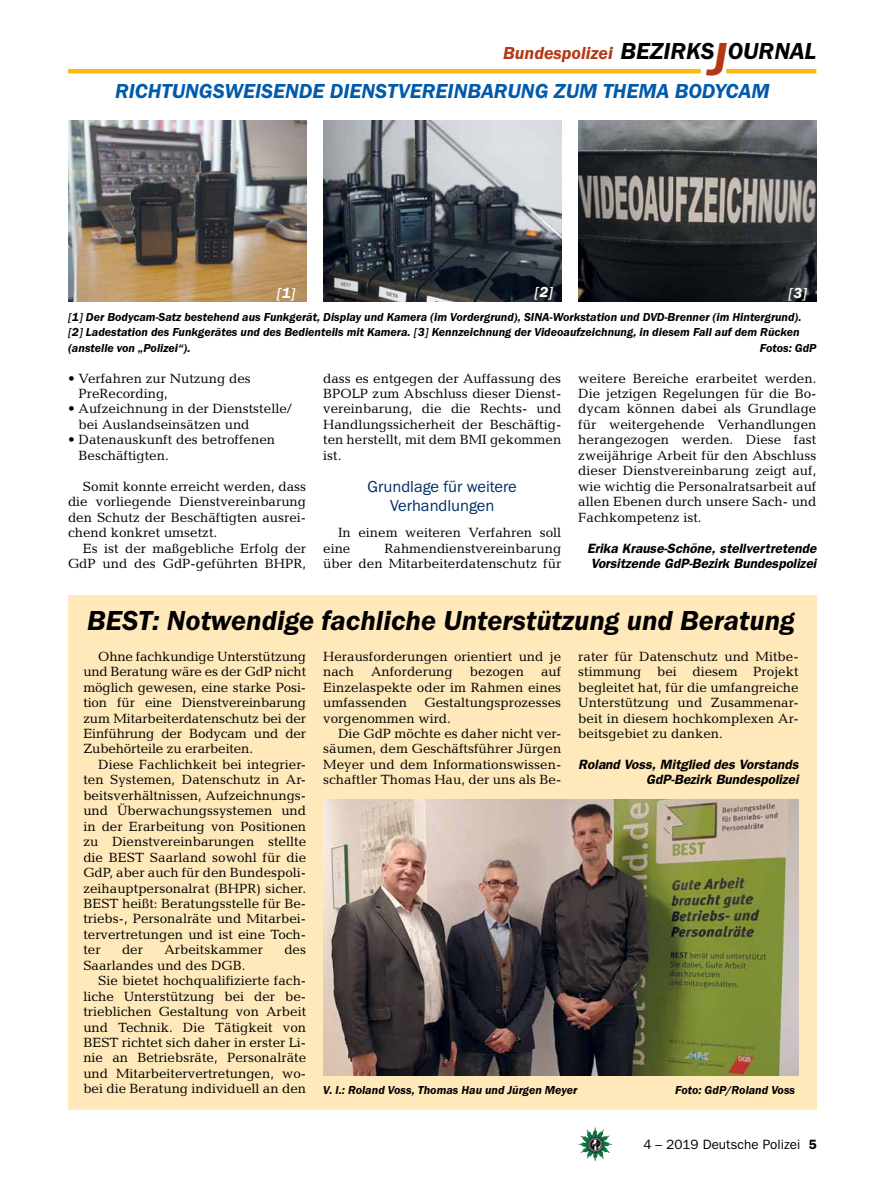
<style>
.page{position:relative;width:893px;height:1191px;background:#fff}
.page>*{position:absolute;margin:0;border:0;box-sizing:border-box;transform-origin:0 0}
.t1{font:italic 600 28.5px "Franklin Gothic Itc T";color:#000}
.t2{font:italic 600 24px "Franklin Gothic Itc T";color:#000}
.t3{font:italic 600 21px "Franklin Gothic Itc T";color:#005baa}
.t4{font:italic 600 18px "Franklin Gothic Itc T";color:#b33916}
.t5{font:16.5px/19.5px "Franklin Gothic Itc T";color:#002f67;text-align:center}
.t6{font:italic 600 15px "Franklin Gothic Itc T";color:#fff}
.t7{font:13.5px/15.5px "Candida";color:#000;text-align:justify}
.t8{font:italic 600 13.5px/15.5px "Franklin Gothic";color:#000;text-align:right}
.t9{font:13.5px "Franklin Gothic";color:#000}
.t10{font:italic 600 12px/15.5px "Franklin Gothic Itc T";color:#000}
.s1{font-size:48px;color:#b33916}
.s2{font-weight:600}
</style>
<div class="page">
<img style="left:578px;top:1127px;width:17px;height:25px">
<hr style="left:726px;top:69px;width:90px;height:4px;background:#fdb913">
<hr style="left:68px;top:69px;width:633px;height:4px;background:#fdb913">
<div style="left:68px;top:595px;width:748px;height:515px;background:#ffe9ba"></div>
<img style="left:323px;top:800px;width:476px;height:275px">
<img style="left:578px;top:121px;width:238px;height:180px">
<img style="left:323px;top:121px;width:238px;height:180px">
<img style="left:68px;top:121px;width:238px;height:180px">
<h2 class="t2" style="left:620px;top:37px;width:197px">BEZIRKS<span class="s1">J</span>OURNAL</h2>
<h3 class="t4" style="left:503px;top:42px;width:111px">Bundespolizei</h3>
<h3 class="t3" style="left:115px;top:79px;width:71px">Richtungsweisende</h3>
<h3 class="t3" style="left:330px;top:79px;width:26px">Diens</h3>
<h3 class="t3" style="left:387px;top:79px;width:37px">tvereinbarung</h3>
<h3 class="t3" style="left:554px;top:79px;width:136px">zum Themabod</h3>
<h3 class="t3" style="left:715px;top:79px;width:56px">ycam</h3>
<p class="t6" style="left:277px;top:284px;width:20px">[1]</p>
<p class="t6" style="left:534px;top:284px;width:20px">[2]</p>
<p class="t6" style="left:788px;top:284px;width:20px">[3]</p>
<p class="t10" style="left:68px;top:309px;width:735px">[1] Der Bodycam-Satz bestehend aus Funkgerät, Display und Kamera (im Vordergrund), SINA-Workstation und DVD-Brenner (im Hintergrund). [2] Ladestation des Funkgerätes und des Bedienteils mit Kamera. [3] Kennzeichnung der Videoaufzeichnung, in diesem Fall auf dem Rücken (anstelle von „Polizei“).</p>
<p class="t10" style="left:760px;top:340px;width:58px">Fotos: GdP</p>
<p class="t7" style="left:79px;top:370px;width:174px;text-indent:-11px">• Verfahren zur Nutzung des<br>PreRecording,</p>
<p class="t7" style="left:79px;top:401px;width:215px;text-indent:-11px">• Aufzeichnung in der Dienststelle/ bei Auslandseinsätzen und</p>
<p class="t7" style="left:79px;top:432px;width:198px;text-indent:-11px">• Datenauskunft des betroffenen<br>Beschäftigten.</p>
<p class="t7" style="left:68px;top:478px;width:240px;text-indent:15px">Somit konnte erreicht werden, dass die vorliegende Dienstvereinbarung den Schutz der Beschäftigten ausrei&shy;chend konkret umsetzt.</p>
<p class="t7" style="left:68px;top:540px;width:240px;text-align:right">Es ist der maßgebliche Erfolg der<br>GdP und des GdP-geführten BHPR,</p>
<p class="t7" style="left:323px;top:370px;width:240px">dass es entgegen der Auffassung des BPOLP zum Abschluss dieser Dienst&shy;vereinbarung, die die Rechts- und Handlungssicherheit der Beschäftig&shy;ten herstellt, mit dem BMI gekommen ist.</p>
<p class="t5" style="left:368px;top:476px;width:151px">Grundlage für weitere<br>Verhandlungen</p>
<p class="t7" style="left:323px;top:525px;width:240px;text-indent:15px">In einem weiteren Verfahren soll eine</p>
<p class="t7" style="left:323px;top:540px;width:240px;text-align:right">Rahmendienstvereinbarung<br>über den Mitarbeiterdatenschutz für</p>
<p class="t7" style="left:578px;top:370px;width:240px">weitere Bereiche erarbeitet werden.<br>Die jetzigen Regelungen für die Bo&shy;dycam können dabei als Grundlage für weitergehende Verhandlungen herangezogen werden. Diese fast zweijährige Arbeit für den Abschluss dieser Dienstvereinbarung zeigt auf, wie wichtig die Personalratsarbeit auf allen Ebenen durch unsere Sach- und Fachkompetenz ist.</p>
<p class="t8" style="left:587px;top:540px;width:231px;text-align:left">Erika Krause-Schöne, stellvertretende<br>Vorsitzende GdP-Bezirk Bundespolizei</p>
<h1 class="t1" style="left:87px;top:604px;width:709px">BEST: Notwendige fachliche Unterstützung und Beratung</h1>
<p class="t7" style="left:578px;top:648px;width:222px">rater für Datenschutz und Mitbe&shy;stimmung bei diesem Projekt begleitet hat, für die umfangreiche Unterstützung und Zusammenar&shy;beit in diesem hochkomplexen Ar&shy;beitsgebiet zu danken.</p>
<p class="t8" style="left:578px;top:756px;width:222px">Roland Voss, Mitglied des Vorstands<br>GdP-Bezirk Bundespolizei</p>
<p class="t7" style="left:323px;top:648px;width:240px">Herausforderungen orientiert und je nach</p>
<p class="t7" style="left:83px;top:648px;width:224px;text-indent:15px">Ohne fachkundige Unterstützung und Beratung wäre es der GdP nicht möglich gewesen, eine starke Posi&shy;tion für eine Dienstvereinbarung zum Mitarbeiterdatenschutz bei der Einführung der Bodycam und der Zubehörteile zu erarbeiten.</p>
<p class="t7" style="left:83px;top:756px;width:224px;text-indent:15px">Diese Fachlichkeit bei integrier&shy;ten Systemen, Datenschutz in Ar&shy;beitsverhältnissen, Aufzeichnungs&shy;und Überwachungssystemen und in der Erarbeitung von Positionen zu Dienstvereinbarungen stellte die BEST Saarland sowohl für die GdP, aber auch für den Bundespoli&shy;zeihauptpersonalrat (BHPR) sicher.<br>BEST heißt: Beratungsstelle für Be&shy;triebs-, Personalräte und Mitarbei&shy;tervertretungen und ist eine Toch&shy;ter</p>
<p class="t7" style="left:323px;top:664px;width:240px;text-indent:218px">auf Einzelaspekte oder im Rahmen eines umfassenden</p>
<p class="t7" style="left:371px;top:664px;width:83px">Anforderung</p>
<p class="t7" style="left:470px;top:664px;width:56px">bezogen</p>
<p class="t7" style="left:323px;top:695px;width:240px;text-indent:101px">Gestaltungsprozesses vorgenommen wird.</p>
<p class="t7" style="left:323px;top:725px;width:240px;text-indent:15px">Die GdP möchte es daher nicht ver&shy;säumen, dem Geschäftsführer Jürgen Meyer und dem Informationswissen&shy;schaftler Thomas Hau, der uns als Be-</p>
<p class="t7" style="left:122px;top:942px;width:23px">der</p>
<p class="t7" style="left:164px;top:942px;width:100px">Arbeitskammer</p>
<p class="t7" style="left:284px;top:942px;width:23px">des</p>
<p class="t7" style="left:83px;top:957px;width:164px">Saarlandes und des DGB.</p>
<p class="t7" style="left:98px;top:973px;width:209px">Sie bietet hochqualifizierte fach-</p>
<p class="t7" style="left:83px;top:988px;width:224px">liche Unterstützung bei der be-</p>
<p class="t7" style="left:83px;top:1003px;width:224px">trieblichen Gestaltung von Arbeit</p>
<p class="t7" style="left:83px;top:1019px;width:224px">und Technik. Die Tätigkeit von</p>
<p class="t7" style="left:83px;top:1034px;width:224px">BEST richtet sich daher in erster Li-</p>
<p class="t7" style="left:83px;top:1050px;width:224px">nie an Betriebsräte, Personalräte</p>
<p class="t7" style="left:83px;top:1065px;width:224px">und Mitarbeitervertretungen, wo-</p>
<p class="t7" style="left:83px;top:1081px;width:224px">bei die Beratung individuell an den</p>
<p class="t10" style="left:323px;top:1081px;width:256px">V. l.: Roland Voss, Thomas Hau und Jürgen Meyer</p>
<p class="t10" style="left:675px;top:1081px;width:121px">Foto: GdP/Roland Voss</p>
<p class="t9" style="left:643px;top:1136px;width:175px">4 – 2019 Deutsche Polizei <span class="s2">5</span></p>
</div>
